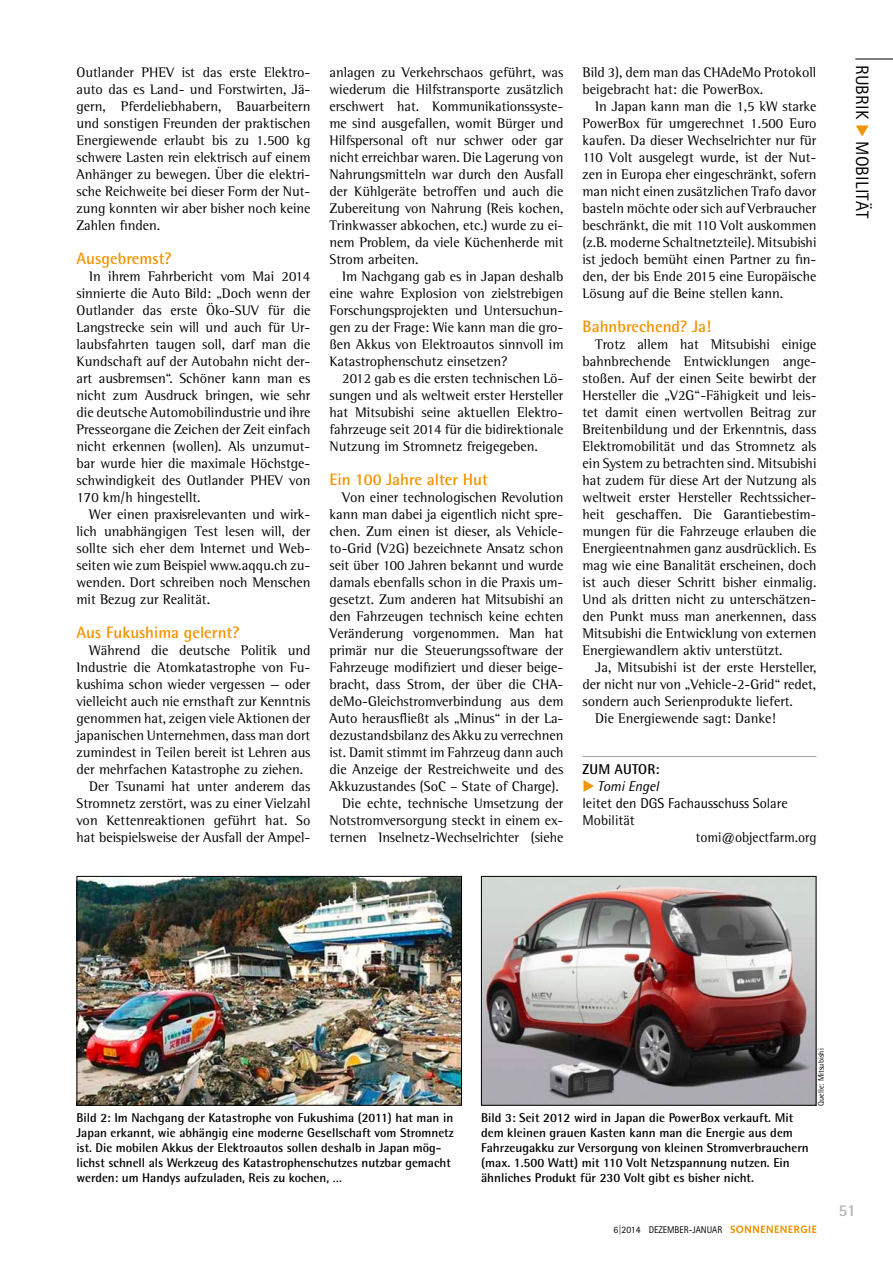
<style>
.page{position:relative;width:893px;height:1263px;background:#fff}
.page>*{position:absolute;margin:0;border:0;box-sizing:border-box;transform-origin:0 0}
.t1{font:18px "Rotis Sans Serif Std";letter-spacing:.01em;color:#000}
.t2{font:700 16.5px "Rotis Semi Sans Std";color:#f39300}
.t3{font:700 16.5px "Rotis Semi Sans Std";color:#b0b2b5}
.t4{font:14.25px/17px "Rotis Semi Serif Std";color:#000;text-align:justify}
.t5{font:14.25px/17px "Rotis Semi Sans Std";color:#000}
.t6{font:14.25px "Rotis Semi Serif Std";color:#000;scale:.96 1}
.t7{font:700 14.25px "Rotis Semi Sans Std";letter-spacing:.01em;color:#000}
.t8{font:700 12.75px/15px "Rotis Semi Sans Std";color:#000}
.t9{font:9.75px "Rotis Sans Serif Std";color:#000}
.t10{font:8.25px "Rotis Semi Sans Std";color:#000}
.s1{color:#f39300}
.s2{font-style:italic}
</style>
<div class="page">
<svg style="left:730px;top:1225px;width:86px;height:8px"></svg>
<hr style="left:855px;top:59px;width:38px;height:1px;background:#000">
<hr style="left:583px;top:756px;width:233px;height:1px;background:#9c9d9f">
<svg style="left:856px;top:125px;width:13px;height:12px"></svg>
<img style="left:79px;top:878px;width:381px;height:226px">
<div style="left:77px;top:876px;width:385px;height:230px;border:1px solid #000"></div>
<img style="left:483px;top:878px;width:331px;height:226px">
<div style="left:481px;top:876px;width:335px;height:230px;border:1px solid #000"></div>
<p class="t4" style="left:77px;top:63px;width:235px">Outlander PHEV ist das erste Elektro&shy;auto das es Land- und Forstwirten, Jä&shy;gern, Pferdeliebhabern, Bauarbeitern und sonstigen Freunden der praktischen Energiewende erlaubt bis zu 1.500 kg schwere Lasten rein elektrisch auf einem Anhänger zu bewegen. Über die elektri&shy;sche Reichweite bei dieser Form der Nut&shy;zung konnten wir aber bisher noch keine Zahlen finden.</p>
<p class="t2" style="left:77px;top:248px;width:97px">Ausgebremst?</p>
<p class="t4" style="left:77px;top:267px;width:235px;text-indent:13px">In ihrem Fahrbericht vom Mai 2014 sinnierte die Auto Bild: „Doch wenn der Outlander das erste Öko-SUV für die Langstrecke sein will und auch für Ur&shy;laubsfahrten taugen soll, darf man die Kundschaft auf der Autobahn nicht der&shy;art ausbremsen“. Schöner kann man es nicht zum Ausdruck bringen, wie sehr die deutsche Automobilindustrie und ihre Presseorgane die Zeichen der Zeit einfach nicht erkennen (wollen). Als unzumut&shy;bar wurde hier die maximale Höchstge&shy;schwindigkeit des Outlander PHEV von 170 km/h hingestellt.</p>
<p class="t4" style="left:77px;top:506px;width:235px;text-indent:13px">Wer einen praxisrelevanten und wirk&shy;lich unabhängigen Test lesen will, der sollte sich eher dem Internet und Web&shy;seiten wie zum Beispiel www.aqqu.ch zu&shy;wenden. Dort schreiben noch Menschen mit Bezug zur Realität.</p>
<p class="t2" style="left:77px;top:622px;width:165px">Aus Fukushima gelernt?</p>
<p class="t4" style="left:89px;top:642px;width:223px">Während die deutsche Politik und</p>
<p class="t4" style="left:77px;top:659px;width:235px">Industrie die Atomkatastrophe von Fu-</p>
<p class="t4" style="left:77px;top:676px;width:235px">kushima schon wieder vergessen — oder</p>
<p class="t4" style="left:77px;top:693px;width:235px">vielleicht auch nie ernsthaft zur Kenntnis</p>
<p class="t4" style="left:77px;top:710px;width:235px">genommen hat, zeigen viele Aktionen der</p>
<p class="t4" style="left:77px;top:727px;width:235px">japanischen Unternehmen, dass man dort</p>
<p class="t4" style="left:77px;top:744px;width:235px">zumindest in Teilen bereit ist Lehren aus</p>
<p class="t4" style="left:77px;top:761px;width:228px">der mehrfachen Katastrophe zu ziehen.</p>
<p class="t4" style="left:89px;top:778px;width:223px">Der Tsunami hat unter anderem das</p>
<p class="t4" style="left:77px;top:795px;width:235px">Stromnetz zerstört, was zu einer Vielzahl</p>
<p class="t4" style="left:77px;top:812px;width:235px">von Kettenreaktionen geführt hat. So</p>
<p class="t4" style="left:77px;top:829px;width:235px">hat beispielsweise der Ausfall der Ampel-</p>
<p class="t4" style="left:330px;top:63px;width:235px">anlagen zu Verkehrschaos geführt, was wiederum die Hilfstransporte zusätzlich erschwert hat. Kommunikationssyste&shy;me sind ausgefallen, womit Bürger und Hilfspersonal oft nur schwer oder gar nicht erreichbar waren. Die Lagerung von Nahrungsmitteln war durch den Ausfall der Kühlgeräte betroffen und auch die Zubereitung von Nahrung (Reis kochen, Trinkwasser abkochen, etc.) wurde zu ei&shy;nem Problem, da viele Küchenherde mit Strom arbeiten.</p>
<p class="t4" style="left:330px;top:267px;width:235px;text-indent:13px">Im Nachgang gab es in Japan deshalb eine wahre Explosion von zielstrebigen Forschungsprojekten und Untersuchun&shy;gen zu der Frage: Wie kann man die gro&shy;ßen Akkus von Elektroautos sinnvoll im Katastrophenschutz einsetzen?</p>
<p class="t4" style="left:330px;top:370px;width:235px;text-indent:13px">2012 gab es die ersten technischen Lö&shy;sungen und als weltweit erster Hersteller hat Mitsubishi seine aktuellen Elektro&shy;fahrzeuge seit 2014 für die bidirektionale Nutzung im Stromnetz freigegeben.</p>
<p class="t2" style="left:330px;top:469px;width:160px">Ein 100 Jahre alter Hut</p>
<p class="t4" style="left:342px;top:488px;width:223px">Von einer technologischen Revolution</p>
<p class="t4" style="left:330px;top:505px;width:235px">kann man dabei ja eigentlich nicht spre-</p>
<p class="t4" style="left:330px;top:522px;width:235px">chen. Zum einen ist dieser, als Vehicle-</p>
<p class="t4" style="left:330px;top:539px;width:235px">to-Grid (V2G) bezeichnete Ansatz schon</p>
<p class="t4" style="left:330px;top:556px;width:235px">seit über 100 Jahren bekannt und wurde</p>
<p class="t4" style="left:330px;top:574px;width:235px">damals ebenfalls schon in die Praxis um-</p>
<p class="t4" style="left:330px;top:591px;width:235px">gesetzt. Zum anderen hat Mitsubishi an</p>
<p class="t4" style="left:330px;top:608px;width:235px">den Fahrzeugen technisch keine echten</p>
<p class="t4" style="left:330px;top:625px;width:235px">Veränderung vorgenommen. Man hat</p>
<p class="t4" style="left:330px;top:642px;width:235px">primär nur die Steuerungssoftware der</p>
<p class="t4" style="left:330px;top:659px;width:235px">Fahrzeuge modifiziert und dieser beige-</p>
<p class="t4" style="left:330px;top:676px;width:235px">bracht, dass Strom, der über die CHA-</p>
<p class="t4" style="left:330px;top:693px;width:235px">deMo-Gleichstromverbindung aus dem</p>
<p class="t4" style="left:330px;top:710px;width:235px">Auto herausfließt als „Minus“ in der La-</p>
<p class="t4" style="left:330px;top:727px;width:235px">dezustandsbilanz des Akku zu verrechnen</p>
<p class="t4" style="left:330px;top:744px;width:235px">ist. Damit stimmt im Fahrzeug dann auch</p>
<p class="t4" style="left:330px;top:761px;width:235px">die Anzeige der Restreichweite und des</p>
<p class="t4" style="left:330px;top:778px;width:231px">Akkuzustandes (SoC – State of Charge).</p>
<p class="t4" style="left:342px;top:795px;width:223px">Die echte, technische Umsetzung der</p>
<p class="t4" style="left:330px;top:812px;width:235px">Notstromversorgung steckt in einem ex-</p>
<p class="t4" style="left:330px;top:829px;width:235px">ternen Inselnetz-Wechselrichter (siehe</p>
<p class="t4" style="left:583px;top:63px;width:235px">Bild 3), dem man das CHAdeMo Protokoll beigebracht hat: die PowerBox.</p>
<p class="t4" style="left:583px;top:97px;width:235px;text-indent:13px">In Japan kann man die 1,5 kW starke PowerBox für umgerechnet 1.500 Euro kaufen. Da dieser Wechselrichter nur für 110 Volt ausgelegt wurde, ist der Nut&shy;zen in Europa eher eingeschränkt, sofern man nicht einen zusätzlichen Trafo davor basteln möchte oder sich auf Verbraucher beschränkt, die mit 110 Volt auskommen (z.B. moderne Schaltnetzteile). Mitsubishi ist jedoch bemüht einen Partner zu fin&shy;den, der bis Ende 2015 eine Europäische Lösung auf die Beine stellen kann.</p>
<p class="t2" style="left:583px;top:316px;width:130px">Bahnbrechend? Ja!</p>
<p class="t4" style="left:583px;top:335px;width:235px;text-indent:13px">Trotz allem hat Mitsubishi einige bahnbrechende Entwicklungen ange&shy;stoßen. Auf der einen Seite bewirbt der Hersteller die „V2G“-Fähigkeit und leis&shy;tet damit einen wertvollen Beitrag zur Breitenbildung und der Erkenntnis, dass Elektromobilität und das Stromnetz als ein System zu betrachten sind. Mitsubishi hat zudem für diese Art der Nutzung als weltweit erster Hersteller Rechtssicher&shy;heit geschaffen. Die Garantiebestim&shy;mungen für die Fahrzeuge erlauben die Energieentnahmen ganz ausdrücklich. Es mag wie eine Banalität erscheinen, doch ist auch dieser Schritt bisher einmalig.<br>Und als dritten nicht zu unterschätzen&shy;den Punkt muss man anerkennen, dass Mitsubishi die Entwicklung von externen Energiewandlern aktiv unterstützt.</p>
<p class="t4" style="left:595px;top:659px;width:223px">Ja, Mitsubishi ist der erste Hersteller,</p>
<p class="t4" style="left:583px;top:676px;width:235px">der nicht nur von „Vehicle-2-Grid“ redet,</p>
<p class="t4" style="left:583px;top:693px;width:212px">sondern auch Serienprodukte liefert.</p>
<p class="t4" style="left:595px;top:710px;width:182px">Die Energiewende sagt: Danke!</p>
<p class="t7" style="left:583px;top:760px;width:78px">Zum Autor:</p>
<p class="t5" style="left:583px;top:778px;width:207px"><span class="s1">◆</span> <span class="s2">Tomi Engel<br></span>leitet den DGS Fachausschuss Solare<br>Mobilität</p>
<p class="t6" style="left:696px;top:829px;width:127px">tomi@objectfarm.org</p>
<p class="t1" style="left:873px;top:65px;width:155px;rotate:90deg">RUBRIK <span class="s1">◆</span> MOBILITÄT</p>
<p class="t8" style="left:77px;top:1110px;width:379px">Bild 2: Im Nachgang der Katastrophe von Fukushima (2011) hat man in Japan erkannt, wie abhängig eine moderne Gesellschaft vom Stromnetz ist. Die mobilen Akkus der Elektroautos sollen deshalb in Japan mög&shy;lichst schnell als Werkzeug des Katastrophenschutzes nutzbar gemacht werden: um Handys aufzuladen, Reis zu kochen, …</p>
<p class="t8" style="left:481px;top:1110px;width:329px">Bild 3: Seit 2012 wird in Japan die PowerBox verkauft. Mit dem kleinen grauen Kasten kann man die Energie aus dem Fahrzeugakku zur Versorgung von kleinen Stromverbrauchern (max. 1.500 Watt) mit 110 Volt Netzspannung nutzen. Ein ähnliches Produkt für 230 Volt gibt es bisher nicht.</p>
<p class="t10" style="left:816px;top:1106px;width:59px;rotate:-90deg">Quelle: Mitsubishi</p>
<p class="t9" style="left:613px;top:1223px;width:110px">6|2014 DEZEMBER-JANUAR</p>
<p class="t3" style="left:839px;top:1200px;width:19px">51</p>
</div>
